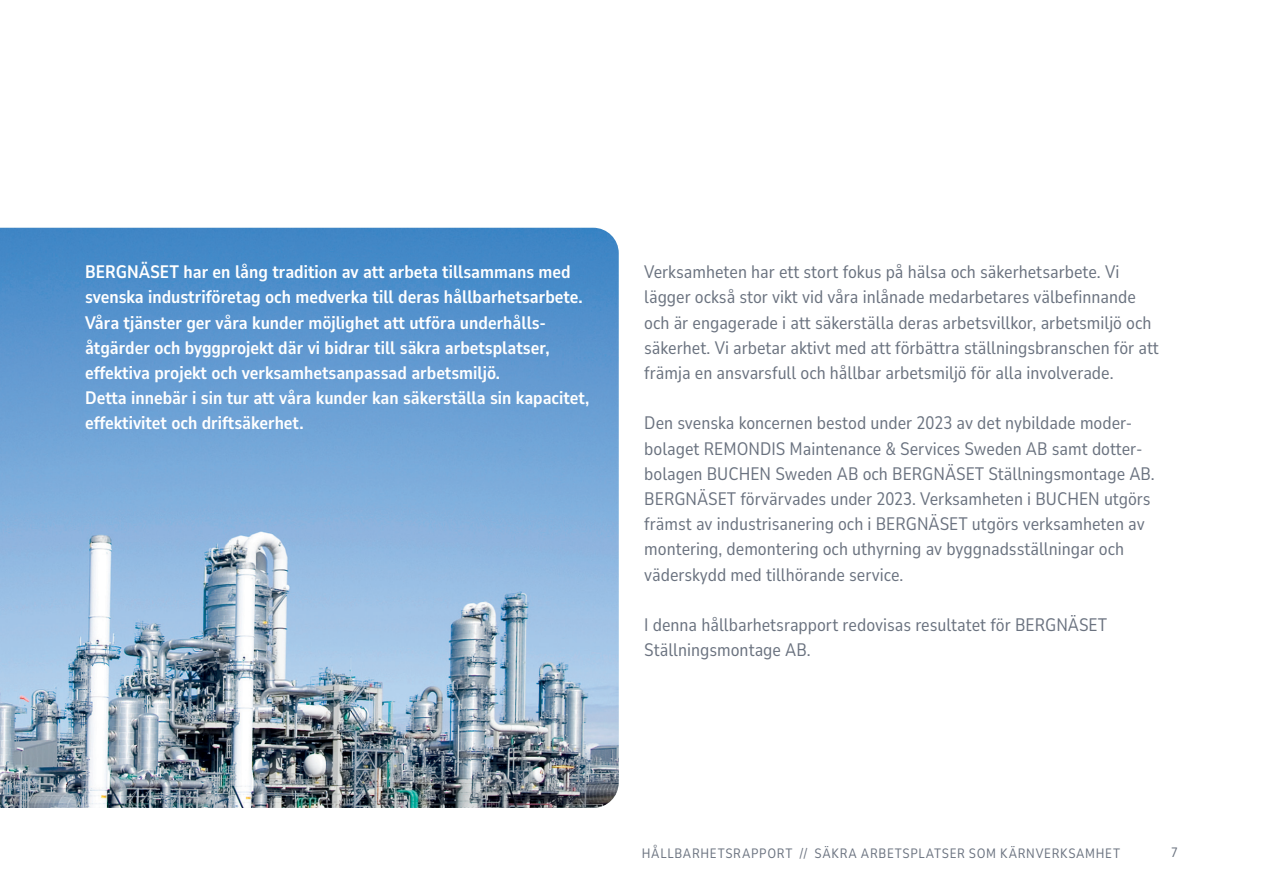
<style>
.page{position:relative;width:1263px;height:893px;background:#fff}
.page>*{position:absolute;margin:0;border:0;box-sizing:border-box;transform-origin:0 0}
.t1{font:18px/25.2px "Nunito Sans 10 pt Condensed";color:#6a727f}
.t2{font:700 18px/25.2px "Nunito Sans 10 pt Condensed";color:#fff}
.t3{font:13.5px "Nunito Sans 10 pt Condensed";letter-spacing:.05em;color:#6a727f}
</style>
<div class="page">
<img style="left:0;top:228px;width:619px;height:580px">
<p class="t2" style="left:85px;top:259px;width:506px">BERGNÄSET har en lång tradition av att arbeta tillsammans med svenska industriföretag och medverka till deras hållbarhetsarbete.<br>Våra tjänster ger våra kunder möjlighet att utföra underhålls&shy;åtgärder och byggprojekt där vi bidrar till säkra arbetsplatser, effektiva projekt och verksamhetsanpassad arbetsmiljö.<br>Detta innebär i sin tur att våra kunder kan säkerställa sin kapacitet, effektivitet och driftsäkerhet.</p>
<p class="t1" style="left:644px;top:259px;width:516px">Verksamheten har ett stort fokus på hälsa och säkerhetsarbete. Vi lägger också stor vikt vid våra inlånade medarbetares välbefinnande och är engagerade i att säkerställa deras arbetsvillkor, arbetsmiljö och säkerhet. Vi arbetar aktivt med att förbättra ställningsbranschen för att främja en ansvarsfull och hållbar arbetsmiljö för alla involverade.</p>
<p class="t1" style="left:644px;top:410px;width:512px">Den svenska koncernen bestod under 2023 av det nybildade moder&shy;bolaget REMONDIS Maintenance &amp; Services Sweden AB samt dotter&shy;bolagen BUCHEN Sweden AB och BERGNÄSET Ställningsmontage AB.<br>BERGNÄSET förvärvades under 2023. Verksamheten i BUCHEN utgörs främst av industrisanering och i BERGNÄSET utgörs verksamheten av montering, demontering och uthyrning av byggnadsställningar och väderskydd med tillhörande service.</p>
<p class="t1" style="left:644px;top:611px;width:464px">I denna hållbarhetsrapport redovisas resultatet för BERGNÄSET<br>Ställningsmontage AB.</p>
<p class="t3" style="left:642px;top:844px;width:480px">HÅLLBARHETSRAPPORT // SÄKRA ARBETSPLATSER SOM KÄRNVERKSAMHET</p>
<p class="t3" style="left:1171px;top:843px;width:8px">7</p>
</div>
